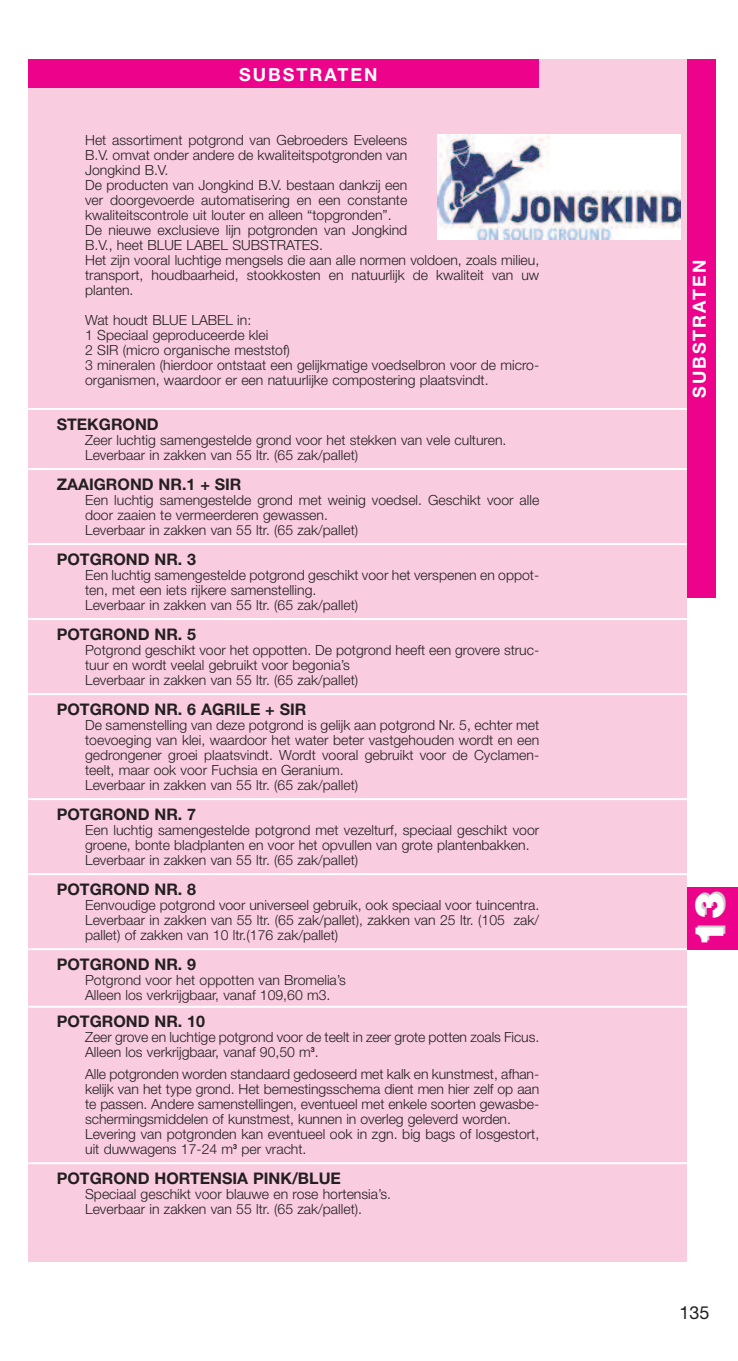
<style>
.page{position:relative;width:738px;height:1361px;background:#fff}
.page>*{position:absolute;margin:0;border:0;box-sizing:border-box;transform-origin:0 0}
.t1{font:900 40px "Helvetica Neue";color:#fff}
.t2{font:700 18px "Helvetica Neue";letter-spacing:.11em;color:#fff}
.t3{font:18px "Helvetica Neue";color:#231f20}
.t4{font:700 16px "Helvetica Neue";color:#231f20}
.t5{font:300 14px/15px "Helvetica Neue";color:#231f20}
</style>
<div class="page">
<div style="left:28px;top:60px;width:658px;height:1201px;background:#f9ccdf"></div>
<div style="left:686px;top:60px;width:28px;height:538px;background:#ed028c"></div>
<div style="left:686px;top:887px;width:51px;height:63px;background:#ed028c"></div>
<hr style="left:28px;top:408px;width:658px;height:2px;background:#fff">
<hr style="left:28px;top:468px;width:658px;height:2px;background:#fff">
<hr style="left:28px;top:543px;width:658px;height:2px;background:#fff">
<hr style="left:28px;top:618px;width:658px;height:2px;background:#fff">
<hr style="left:28px;top:693px;width:658px;height:2px;background:#fff">
<hr style="left:28px;top:798px;width:658px;height:2px;background:#fff">
<hr style="left:28px;top:873px;width:658px;height:2px;background:#fff">
<hr style="left:28px;top:948px;width:658px;height:2px;background:#fff">
<hr style="left:28px;top:1006px;width:658px;height:2px;background:#fff">
<hr style="left:28px;top:1162px;width:658px;height:2px;background:#fff">
<div style="left:28px;top:60px;width:511px;height:28px;background:#ed028c"></div>
<img style="left:437px;top:135px;width:242px;height:105px">
<p class="t2" style="left:239px;top:68px;width:140px">SUBSTRATEN</p>
<p class="t5" style="left:85px;top:131px;width:455px">Het assortiment potgrond van Gebroeders Eveleens<br>B.V. omvat onder andere de kwaliteitspotgronden van<br>Jongkind B.V.<br>De producten van Jongkind B.V. bestaan dankzij een<br>ver doorgevoerde automatisering en een constante<br>kwaliteitscontrole uit louter en alleen “topgronden”.<br>De nieuwe exclusieve lijn potgronden van Jongkind<br>B.V., heet BLUE LABEL SUBSTRATES.<br>Het zijn vooral luchtige mengsels die aan alle normen voldoen, zoals milieu, transport, houdbaarheid, stookkosten en natuurlijk de kwaliteit van uw planten.</p>
<p class="t5" style="left:85px;top:311px;width:455px">Wat houdt BLUE LABEL in:<br>1 Speciaal geproduceerde klei<br>2 SIR (micro organische meststof)<br>3 mineralen (hierdoor ontstaat een gelijkmatige voedselbron voor de micro&shy;organismen, waardoor er een natuurlijke compostering plaatsvindt.</p>
<p class="t4" style="left:57px;top:418px;width:103px">STEKGROND</p>
<p class="t5" style="left:85px;top:431px;width:422px">Zeer luchtig samengestelde grond voor het stekken van vele culturen.<br>Leverbaar in zakken van 55 ltr. (65 zak/pallet)</p>
<p class="t4" style="left:57px;top:478px;width:186px">ZAAIGROND NR.1 + SIR</p>
<p class="t5" style="left:85px;top:491px;width:455px">Een luchtig samengestelde grond met weinig voedsel. Geschikt voor alle door zaaien te vermeerderen gewassen.<br>Leverbaar in zakken van 55 ltr. (65 zak/pallet)</p>
<p class="t4" style="left:57px;top:553px;width:141px">POTGROND NR. 3</p>
<p class="t5" style="left:85px;top:566px;width:455px">Een luchtig samengestelde potgrond geschikt voor het verspenen en oppot&shy;ten, met een iets rijkere samenstelling.<br>Leverbaar in zakken van 55 ltr. (65 zak/pallet)</p>
<p class="t4" style="left:57px;top:628px;width:141px">POTGROND NR. 5</p>
<p class="t5" style="left:85px;top:641px;width:455px">Potgrond geschikt voor het oppotten. De potgrond heeft een grovere struc&shy;tuur en wordt veelal gebruikt voor begonia’s<br>Leverbaar in zakken van 55 ltr. (65 zak/pallet)</p>
<p class="t4" style="left:57px;top:703px;width:251px">POTGROND NR. 6 AGRILE + SIR</p>
<p class="t5" style="left:85px;top:716px;width:455px">De samenstelling van deze potgrond is gelijk aan potgrond Nr. 5, echter met toevoeging van klei, waardoor het water beter vastgehouden wordt en een gedrongener groei plaatsvindt. Wordt vooral gebruikt voor de Cyclamen&shy;teelt, maar ook voor Fuchsia en Geranium.<br>Leverbaar in zakken van 55 ltr. (65 zak/pallet)</p>
<p class="t4" style="left:57px;top:808px;width:141px">POTGROND NR. 7</p>
<p class="t5" style="left:85px;top:821px;width:455px">Een luchtig samengestelde potgrond met vezelturf, speciaal geschikt voor groene, bonte bladplanten en voor het opvullen van grote plantenbakken.<br>Leverbaar in zakken van 55 ltr. (65 zak/pallet)</p>
<p class="t4" style="left:57px;top:883px;width:141px">POTGROND NR. 8</p>
<p class="t5" style="left:85px;top:896px;width:455px;text-align:justify">Eenvoudige potgrond voor universeel gebruik, ook speciaal voor tuincentra.<br>Leverbaar in zakken van 55 ltr. (65 zak/pallet), zakken van 25 ltr. (105 zak/ pallet) of zakken van 10 ltr.(176 zak/pallet)</p>
<p class="t4" style="left:57px;top:958px;width:141px">POTGROND NR. 9</p>
<p class="t5" style="left:85px;top:971px;width:262px">Potgrond voor het oppotten van Bromelia’s<br>Alleen los verkrijgbaar, vanaf 109,60 m3.</p>
<p class="t4" style="left:57px;top:1015px;width:150px">POTGROND NR. 10</p>
<p class="t5" style="left:85px;top:1028px;width:455px">Zeer grove en luchtige potgrond voor de teelt in zeer grote potten zoals Ficus.<br>Alleen los verkrijgbaar, vanaf 90,50 m<sup>3</sup>.</p>
<p class="t5" style="left:85px;top:1065px;width:455px">Alle potgronden worden standaard gedoseerd met kalk en kunstmest, afhan&shy;kelijk van het type grond. Het bemestingsschema dient men hier zelf op aan te passen. Andere samenstellingen, eventueel met enkele soorten gewasbe&shy;schermingsmiddelen of kunstmest, kunnen in overleg geleverd worden.<br>Levering van potgronden kan eventueel ook in zgn. big bags of losgestort, uit duwwagens 17-24 m<sup>3</sup> per vracht.</p>
<p class="t4" style="left:57px;top:1172px;width:285px">POTGROND HORTENSIA PINK/BLUE</p>
<p class="t5" style="left:85px;top:1185px;width:307px">Speciaal geschikt voor blauwe en rose hortensia’s.<br>Leverbaar in zakken van 55 ltr. (65 zak/pallet).</p>
<p class="t2" style="left:692px;top:398px;width:140px;rotate:-90deg">SUBSTRATEN</p>
<h1 class="t1" style="left:694px;top:947px;width:57px;rotate:-90deg">13</h1>
<p class="t3" style="left:679px;top:1306px;width:32px">135</p>
</div>
